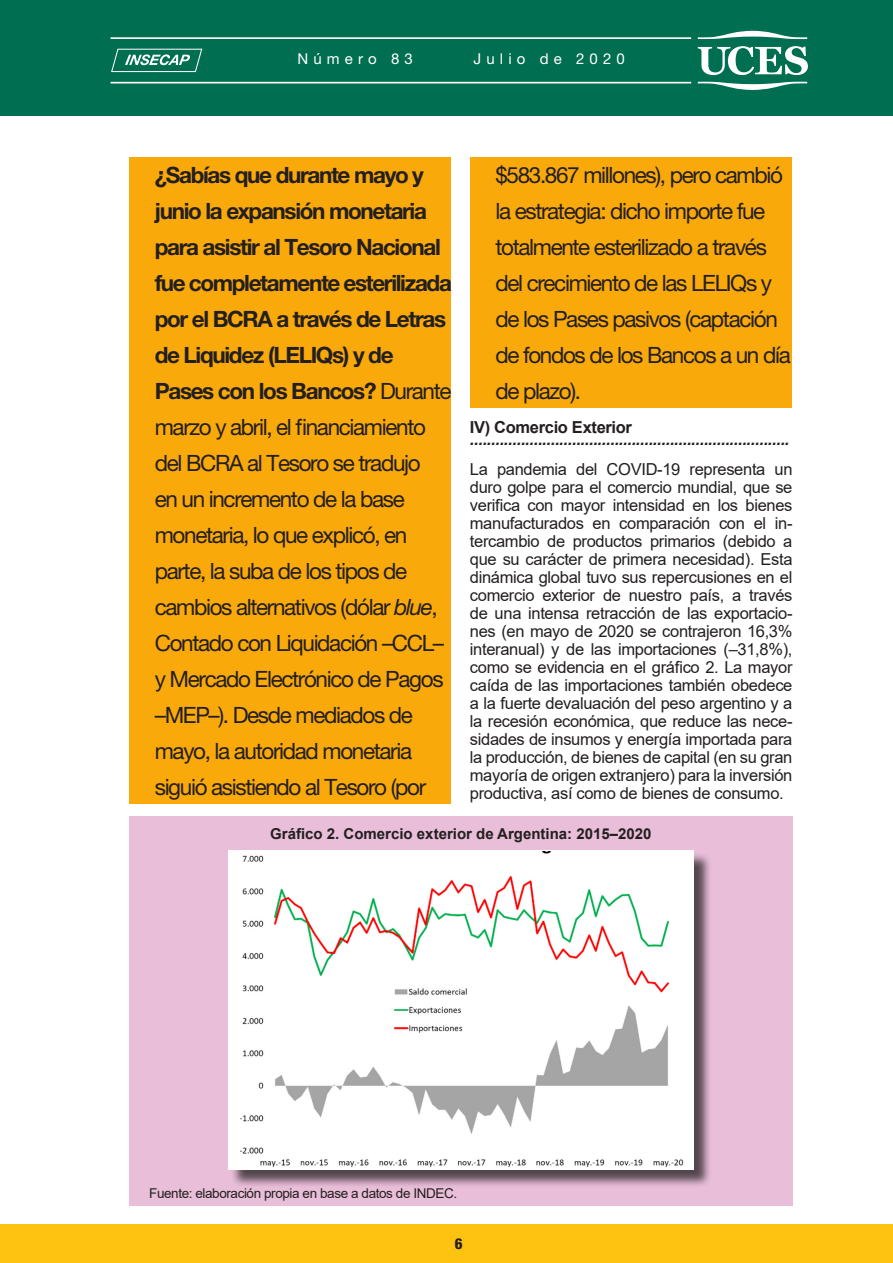
<style>
.page{position:relative;width:893px;height:1263px;background:#fff}
.page>*{position:absolute;margin:0;border:0;box-sizing:border-box;transform-origin:0 0}
.t1{font:22.5px/36px "Helvetica Neue LT Pro";letter-spacing:-.06em;color:#231f20}
.t2{font:16.5px/18px "Arial";letter-spacing:-.02em;color:#231f20;text-align:justify}
.t3{font:italic 700 16.5px "Arial";color:#231f20}
.t4{font:700 16.5px "Arial";letter-spacing:-.02em;color:#231f20}
.t5{font:700 15px "Arial";color:#231f20}
.t6{font:15px "Helvetica Neue LT Pro";letter-spacing:.34em;color:#fff}
.t7{font:800 condensed 15px "Helvetica Neue LT Pro";color:#231f20}
.t8{font:13.5px "Arial";letter-spacing:-.03em;color:#231f20}
.s1{font-weight:700}
.s2{font-style:italic}
</style>
<div class="page">
<div style="left:0;top:0;width:893px;height:116px;background:#006e51"></div>
<div style="left:0;top:1225px;width:893px;height:38px;background:#fec210"></div>
<svg style="left:111px;top:49px;width:91px;height:23px"></svg>
<svg style="left:698px;top:82px;width:109px;height:8px"></svg>
<svg style="left:698px;top:31px;width:109px;height:8px"></svg>
<svg style="left:698px;top:46px;width:110px;height:29px"></svg>
<hr style="left:111px;top:37px;width:580px;height:2px;background:#fff">
<hr style="left:111px;top:82px;width:580px;height:1px;background:#fff">
<div style="left:129px;top:157px;width:322px;height:647px;background:#faa90b"></div>
<div style="left:470px;top:157px;width:322px;height:251px;background:#faa90b"></div>
<div style="left:129px;top:816px;width:663px;height:390px;background:#e9bed9"></div>
<div style="left:230px;top:852px;width:483px;height:336px;background:#231f20;opacity:.75"></div>
<div style="left:228px;top:850px;width:466px;height:319px;background:#fff"></div>
<img style="left:241px;top:851px;width:443px;height:316px">
<p class="t6" style="left:298px;top:50px;width:117px">Número 83</p>
<p class="t6" style="left:474px;top:50px;width:153px">Julio de 2020</p>
<p class="t1" style="left:155px;top:156px;width:299px"><span class="s1">¿Sabías que durante mayo y junio la expansión monetaria para asistir al Tesoro Nacional fue completamente esterilizada por el BCRA a través de Letras de Liquidez (LELIQs) y de<br>Pases con los Bancos?</span> Durante marzo y abril, el financiamiento del BCRA al Tesoro se tradujo<br>en un incremento de la base monetaria, lo que explicó, en parte, la suba de los tipos de cambios alternativos (dólar <span class="s2">blue</span>,<br>Contado con Liquidación –CCL– y Mercado Electrónico de Pagos –MEP–). Desde mediados de mayo, la autoridad monetaria siguió asistiendo al Tesoro (por</p>
<p class="t1" style="left:495px;top:156px;width:297px">$583.867 millones), pero cambió la estrategia: dicho importe fue totalmente esterilizado a través del crecimiento de las LELIQs y de los Pases pasivos (captación de fondos de los Bancos a un día de plazo).</p>
<p class="t4" style="left:470px;top:416px;width:164px">IV) Comercio Exterior</p>
<p class="t3" style="left:470px;top:428px;width:321px">...........................................................................</p>
<p class="t2" style="left:470px;top:460px;width:324px">La pandemia del COVID-19 representa un duro golpe para el comercio mundial, que se verifica con mayor intensidad en los bienes manufacturados en comparación con el in&shy;tercambio de productos primarios (debido a que su carácter de primera necesidad). Esta dinámica global tuvo sus repercusiones en el comercio exterior de nuestro país, a través de una intensa retracción de las exportacio&shy;nes (en mayo de 2020 se contrajeron 16,3% interanual) y de las importaciones (–31,8%), como se evidencia en el gráfico 2. La mayor caída de las importaciones también obedece a la fuerte devaluación del peso argentino y a la recesión económica, que reduce las nece&shy;sidades de insumos y energía importada para la producción, de bienes de capital (en su gran mayoría de origen extranjero) para la inversión productiva, así como de bienes de consumo.</p>
<p class="t5" style="left:270px;top:823px;width:383px">Gráfico 2. Comercio exterior de Argentina: 2015–2020</p>
<p class="t8" style="left:149px;top:1183px;width:310px">Fuente: elaboración propia en base a datos de INDEC.</p>
<p class="t7" style="left:455px;top:1234px;width:9px">6</p>
</div>
